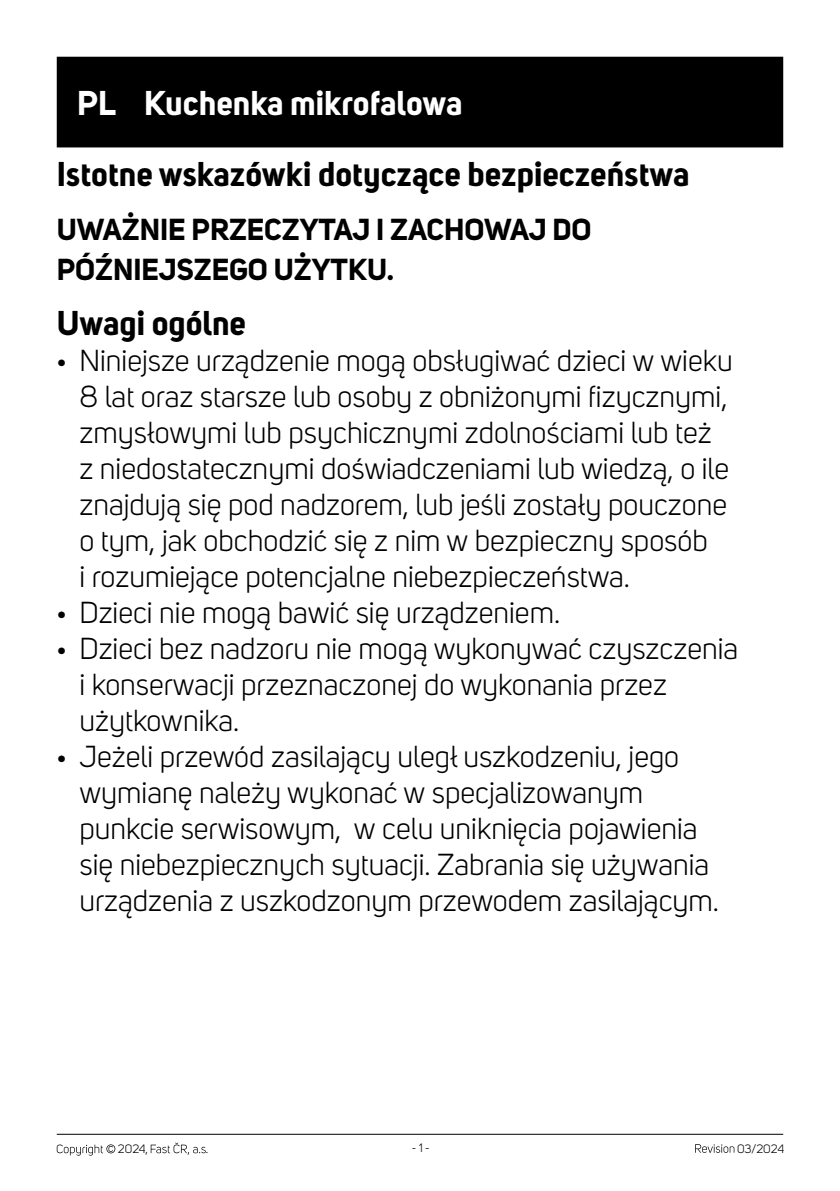
<style>
.page{position:relative;width:840px;height:1191px;background:#fff}
.page>*{position:absolute;margin:0;border:0;box-sizing:border-box;transform-origin:0 0}
.t1{font:700 34px "Uni Sans";color:#000}
.t2{font:700 34px "Uni Sans";color:#fff}
.t3{font:30px/36px "Uni Sans";color:#000}
.t4{font:700 30px/40.8px "Uni Sans";color:#000}
.t5{font:12px "Uni Sans";color:#000}
.s1{font-size:23px}
</style>
<div class="page">
<hr style="left:57px;top:1133px;width:725px;height:1px;background:#000">
<svg style="left:695px;top:1144px;width:39px;height:8px"></svg>
<svg style="left:57px;top:1144px;width:58px;height:11px"></svg>
<svg style="left:151px;top:1142px;width:55px;height:12px"></svg>
<div style="left:57px;top:57px;width:725px;height:90px;background:#000"></div>
<p class="t2" style="left:77px;top:82px;width:386px">PL Kuchenka mikrofalowa</p>
<p class="t1" style="left:57px;top:153px;width:634px">Istotne wskazówki dotyczące bezpieczeństwa</p>
<p class="t4" style="left:57px;top:208px;width:536px">UWAŻNIE PRZECZYTAJ I ZACHOWAJ DO<br>PÓŹNIEJSZEGO UŻYTKU.</p>
<p class="t1" style="left:57px;top:302px;width:191px">Uwagi ogólne</p>
<p class="t3" style="left:79px;top:343px;width:654px;text-indent:-23px"><span class="s1">•</span> Niniejsze urządzenie mogą obsługiwać dzieci w wieku 8 lat oraz starsze lub osoby z obniżonymi fizycznymi, zmysłowymi lub psychicznymi zdolnościami lub też z niedostatecznymi doświadczeniami lub wiedzą, o ile znajdują się pod nadzorem, lub jeśli zostały pouczone o tym, jak obchodzić się z nim w bezpieczny sposób<br>i rozumiejące potencjalne niebezpieczeństwa.</p>
<p class="t3" style="left:57px;top:595px;width:504px"><span class="s1">•</span> Dzieci nie mogą bawić się urządzeniem.</p>
<p class="t3" style="left:79px;top:631px;width:660px;text-indent:-23px"><span class="s1">•</span> Dzieci bez nadzoru nie mogą wykonywać czyszczenia i konserwacji przeznaczonej do wykonania przez użytkownika.</p>
<p class="t3" style="left:79px;top:739px;width:640px;text-indent:-23px"><span class="s1">•</span> Jeżeli przewód zasilający uległ uszkodzeniu, jego wymianę należy wykonać w specjalizowanym punkcie serwisowym, w celu uniknięcia pojawienia się niebezpiecznych sytuacji. Zabrania się używania urządzenia z uszkodzonym przewodem zasilającym.</p>
<p class="t5" style="left:118px;top:1142px;width:32px">2024,</p>
<p class="t5" style="left:205px;top:1142px;width:4px">.</p>
<p class="t5" style="left:411px;top:1141px;width:19px">- 1 -</p>
<p class="t5" style="left:736px;top:1141px;width:49px">03/2024</p>
</div>
